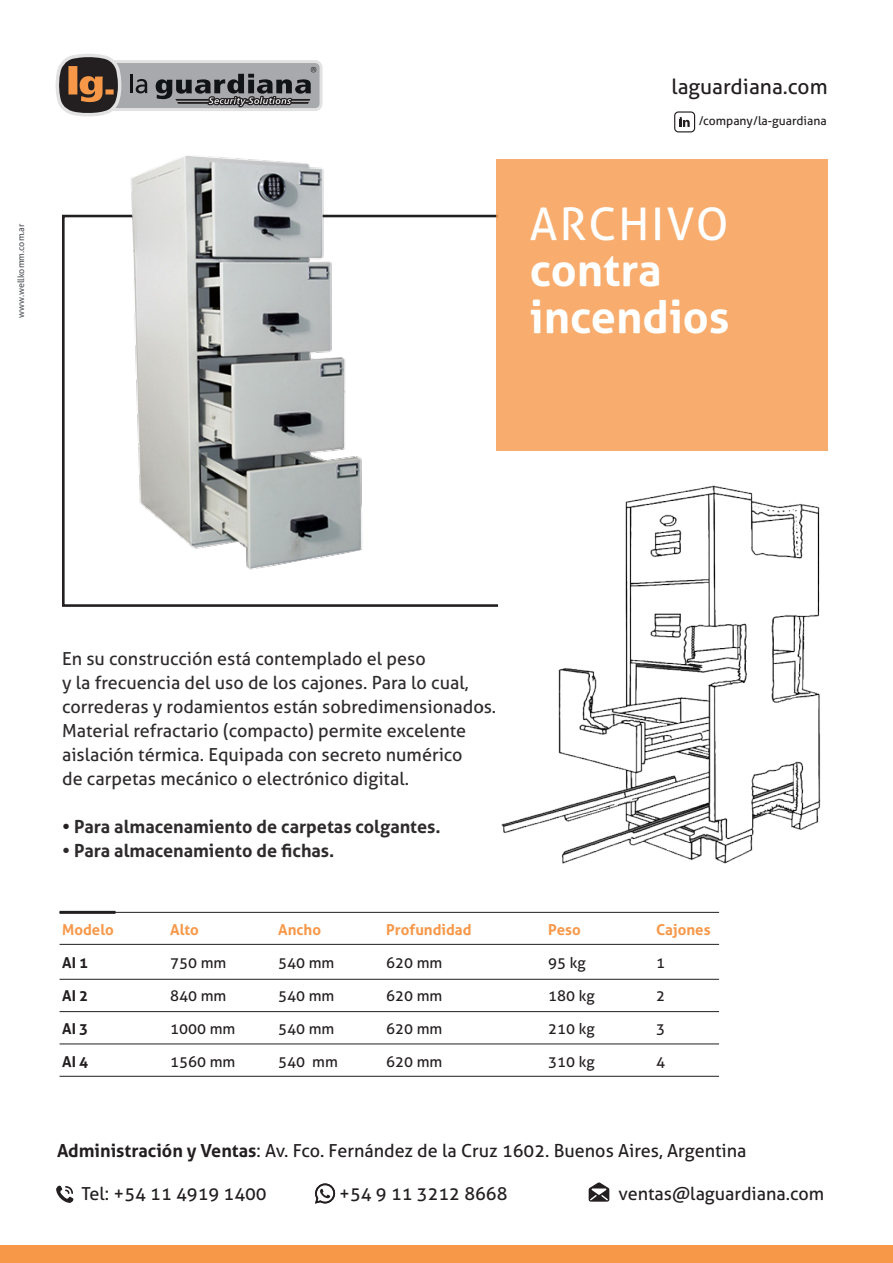
<style>
.page{position:relative;width:893px;height:1263px;background:#fff}
.page>*{position:absolute;margin:0;border:0;box-sizing:border-box;transform-origin:0 0}
.t1{font:700 45px/46.5px "Aller";color:#fff}
.t2{font:45px "Aller";letter-spacing:.05em;color:#fff}
.t3{font:21px "Aller";color:#231f20}
.t4{font:18px/24px "Aller";color:#2e2b2c}
.t5{font:18px "Aller";color:#231f20}
.t6{font:700 18px "Aller";color:#2e2b2c}
.t7{font:15px "Aller";color:#231f20}
.t8{font:700 15px "Aller";color:#f79849}
.t9{font:700 15px "Aller";color:#231f20}
.t10{font:12.15px "Aller";color:#231f20}
.t11{font:9px "Aller";color:#54555a}
.s1{color:#231f20}
.s2{font-weight:700}
</style>
<div class="page">
<svg style="left:56px;top:1185px;width:18px;height:18px"></svg>
<svg style="left:589px;top:1182px;width:20px;height:20px"></svg>
<svg style="left:315px;top:1183px;width:20px;height:20px"></svg>
<div style="left:496px;top:159px;width:332px;height:291px;background:#f8ac6d"></div>
<div style="left:0;top:1245px;width:893px;height:18px;background:#f79849"></div>
<img style="left:62px;top:156px;width:408px;height:432px">
<img style="left:482px;top:485px;width:339px;height:379px">
<hr style="left:60px;top:944px;width:659px;height:1px;background:#231f20">
<hr style="left:60px;top:912px;width:659px;height:1px;background:#231f20">
<hr style="left:60px;top:911px;width:55px;height:3px;background:#231f20">
<hr style="left:60px;top:979px;width:659px;height:1px;background:#231f20">
<hr style="left:60px;top:1011px;width:659px;height:1px;background:#231f20">
<hr style="left:60px;top:1043px;width:659px;height:1px;background:#231f20">
<hr style="left:60px;top:1076px;width:659px;height:1px;background:#231f20">
<svg style="left:55px;top:54px;width:267px;height:63px"></svg>
<svg style="left:680px;top:117px;width:10px;height:10px"></svg>
<div style="left:674px;top:111px;width:21px;height:21px;border:1px solid #231f20;border-radius:4px"></div>
<p class="t11" style="left:15px;top:318px;width:96px;rotate:-90deg">www.wellkomm.com.ar</p>
<p class="t3" style="left:671px;top:74px;width:158px">laguardiana.com</p>
<p class="t10" style="left:699px;top:113px;width:129px">/company/la-guardiana</p>
<h1 class="t2" style="left:530px;top:197px;width:200px">ARCHIVO</h1>
<h1 class="t1" style="left:530px;top:247px;width:201px">contra incendios</h1>
<p class="t4" style="left:62px;top:646px;width:436px">En su construcción está contemplado el peso<br>y la frecuencia del uso de los cajones. Para lo cual, correderas y rodamientos están sobredimensionados.<br>Material refractario (compacto) permite excelente aislación térmica. Equipada con secreto numérico<br>de carpetas mecánico o electrónico digital.</p>
<p class="t6" style="left:62px;top:815px;width:380px"><span class="s1">•</span> Para almacenamiento de carpetas colgantes.</p>
<p class="t6" style="left:62px;top:839px;width:274px">• Para almacenamiento de fichas.</p>
<p class="t8" style="left:62px;top:921px;width:53px">Modelo</p>
<p class="t8" style="left:170px;top:921px;width:30px">Alto</p>
<p class="t8" style="left:278px;top:921px;width:44px">Ancho</p>
<p class="t8" style="left:386px;top:921px;width:87px">Profundidad</p>
<p class="t8" style="left:548px;top:921px;width:34px">Peso</p>
<p class="t8" style="left:656px;top:921px;width:56px">Cajones</p>
<p class="t9" style="left:62px;top:954px;width:28px">AI 1</p>
<p class="t7" style="left:170px;top:954px;width:58px">750 mm</p>
<p class="t7" style="left:278px;top:954px;width:58px">540 mm</p>
<p class="t7" style="left:386px;top:954px;width:58px">620 mm</p>
<p class="t7" style="left:548px;top:954px;width:39px">95 kg</p>
<p class="t7" style="left:656px;top:954px;width:10px">1</p>
<p class="t9" style="left:62px;top:987px;width:28px">AI 2</p>
<p class="t7" style="left:170px;top:987px;width:58px">840 mm</p>
<p class="t7" style="left:278px;top:987px;width:58px">540 mm</p>
<p class="t7" style="left:386px;top:987px;width:58px">620 mm</p>
<p class="t7" style="left:548px;top:987px;width:48px">180 kg</p>
<p class="t7" style="left:656px;top:987px;width:10px">2</p>
<p class="t9" style="left:62px;top:1020px;width:28px">AI 3</p>
<p class="t7" style="left:170px;top:1020px;width:67px">1000 mm</p>
<p class="t7" style="left:278px;top:1020px;width:58px">540 mm</p>
<p class="t7" style="left:386px;top:1020px;width:58px">620 mm</p>
<p class="t7" style="left:548px;top:1020px;width:48px">210 kg</p>
<p class="t7" style="left:656px;top:1020px;width:10px">3</p>
<p class="t9" style="left:62px;top:1053px;width:28px">AI 4</p>
<p class="t7" style="left:170px;top:1053px;width:67px">1560 mm</p>
<p class="t7" style="left:278px;top:1053px;width:61px">540 mm</p>
<p class="t7" style="left:386px;top:1053px;width:58px">620 mm</p>
<p class="t7" style="left:548px;top:1053px;width:48px">310 kg</p>
<p class="t7" style="left:656px;top:1053px;width:10px">4</p>
<p class="t5" style="left:57px;top:1140px;width:691px"><span class="s2">Administración y Ventas</span>: Av. Fco. Fernández de la Cruz 1602. Buenos Aires, Argentina</p>
<p class="t5" style="left:82px;top:1183px;width:187px">Tel: +54 11 4919 1400</p>
<p class="t5" style="left:339px;top:1183px;width:170px">+54 9 11 3212 8668</p>
<p class="t5" style="left:618px;top:1183px;width:207px">ventas@laguardiana.com</p>
</div>
